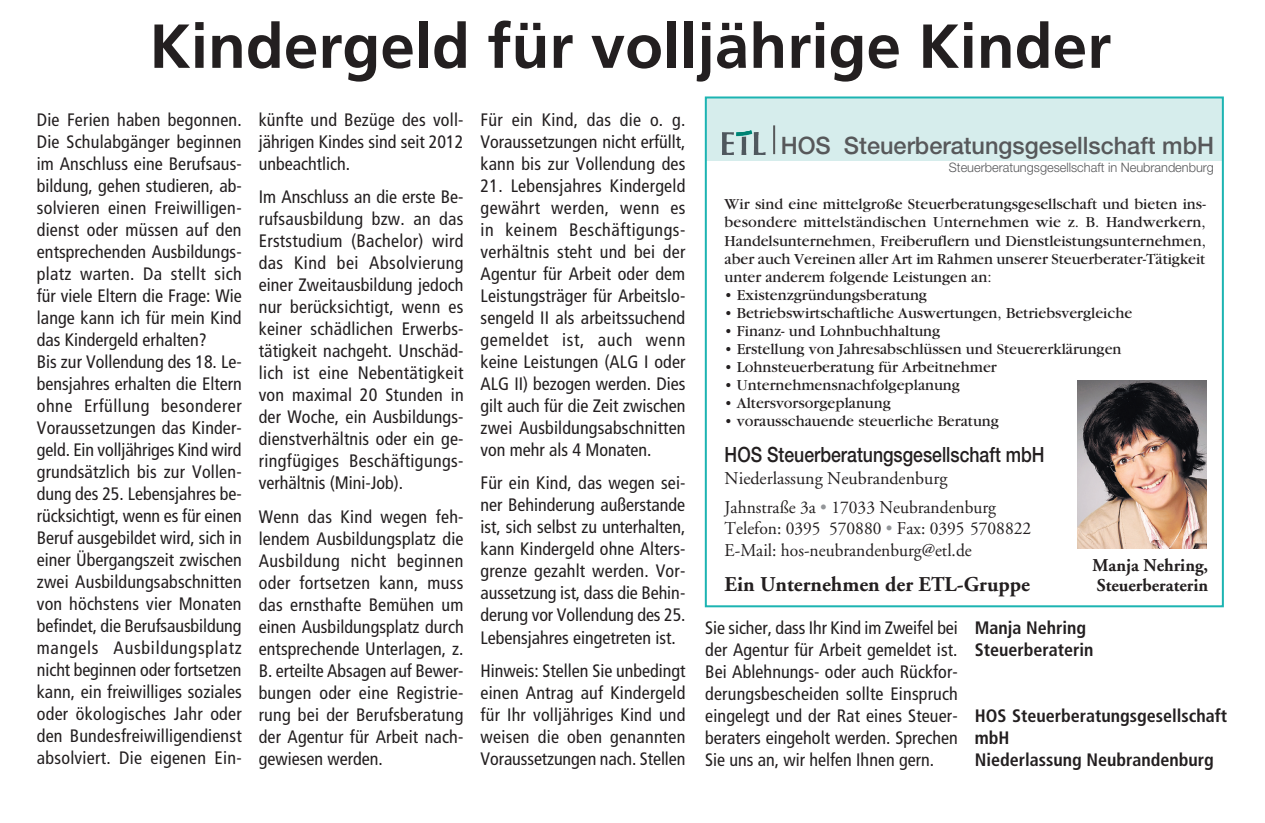
<style>
.page{position:relative;width:1265px;height:823px;background:#fff}
.page>*{position:absolute;margin:0;border:0;box-sizing:border-box;transform-origin:0 0}
.t1{font:700 62px "Frutiger LT";color:#231f20}
.t2{font:500 24px "Helvetica Neue LT";color:#57585a}
.t3{font:500 21px "Helvetica Neue LT";color:#231f20;scale:.84 1}
.t4{font:700 21px "Adobe Garamond LT";color:#231f20}
.t5{font:condensed 18px/22px "Frutiger LT";letter-spacing:.005em;color:#231f20;text-align:justify}
.t6{font:18px/28.8px "Adobe Garamond LT";color:#231f20}
.t7{font:700 condensed 18px/22px "Frutiger LT";color:#231f20}
.t8{font:700 18px/20px "Adobe Garamond LT";color:#231f20}
.t9{font:16px/18px "Garamond LT";color:#231f20;text-align:justify}
.t10{font:300 13px "Helvetica Neue LT";color:#57585a}
.s1{color:#939598}
</style>
<div class="page">
<div style="left:706px;top:98px;width:516px;height:63px;background:#d6edec"></div>
<hr style="left:773px;top:125px;width:2px;height:29px;background:#57585a">
<img style="left:722px;top:130px;width:44px;height:25px">
<div style="left:704px;top:96px;width:519px;height:511px;border:2px solid #1cb4b2"></div>
<img style="left:1077px;top:381px;width:129px;height:167px">
<h1 class="t1" style="left:149px;top:10px;width:963px">Kindergeld für volljährige Kinder</h1>
<p class="t5" style="left:37px;top:108px;width:206px;text-align:left">Die Ferien haben begonnen.<br>Die Schulabgänger beginnen im Anschluss eine Berufsaus&shy;bildung, gehen studieren, ab&shy;solvieren einen Freiwilligen&shy;dienst oder müssen auf den entsprechenden Ausbildungs&shy;platz warten. Da stellt sich für viele Eltern die Frage: Wie lange kann ich für mein Kind das Kindergeld erhalten?<br>Bis zur Vollendung des 18. Le&shy;bensjahres erhalten die Eltern ohne Erfüllung besonderer<br>Voraussetzungen das Kinder&shy;geld. Ein volljähriges Kind wird grundsätzlich bis zur Vollen&shy;dung des 25. Lebensjahres be&shy;rücksichtigt, wenn es für einen<br>Beruf ausgebildet wird, sich in einer Übergangszeit zwischen zwei Ausbildungsabschnitten von höchstens vier Monaten befindet, die Berufsausbildung mangels Ausbildungsplatz nicht beginnen oder fortsetzen kann, ein freiwilliges soziales oder ökologisches Jahr oder den Bundesfreiwilligendienst absolviert. Die eigenen Ein-</p>
<p class="t5" style="left:259px;top:108px;width:206px">künfte und Bezüge des voll&shy;jährigen Kindes sind seit 2012 unbeachtlich.</p>
<p class="t5" style="left:259px;top:186px;width:206px">Im Anschluss an die erste Be&shy;rufsausbildung bzw. an das Erststudium (Bachelor) wird das Kind bei Absolvierung einer Zweitausbildung jedoch nur berücksichtigt, wenn es keiner schädlichen Erwerbs&shy;tätigkeit nachgeht. Unschäd&shy;lich ist eine Nebentätigkeit von maximal 20 Stunden in der Woche, ein Ausbildungs&shy;dienstverhältnis oder ein ge&shy;ringfügiges Beschäftigungs&shy;verhältnis (Mini-Job).</p>
<p class="t5" style="left:259px;top:505px;width:206px">Wenn das Kind wegen feh&shy;lendem Ausbildungsplatz die Ausbildung nicht beginnen oder fortsetzen kann, muss das ernsthafte Bemühen um einen Ausbildungsplatz durch entsprechende Unterlagen, z.<br>B. erteilte Absagen auf Bewer&shy;bungen oder eine Registrie&shy;rung bei der Berufsberatung der Agentur für Arbeit nach&shy;gewiesen werden.</p>
<p class="t5" style="left:480px;top:108px;width:206px">Für ein Kind, das die o. g.<br>Voraussetzungen nicht erfüllt, kann bis zur Vollendung des</p>
<p class="t5" style="left:480px;top:174px;width:206px">21. Lebensjahres Kindergeld gewährt werden, wenn es in keinem Beschäftigungs&shy;verhältnis steht und bei der Agentur für Arbeit oder dem Leistungsträger für Arbeitslo&shy;sengeld II als arbeitssuchend gemeldet ist, auch wenn keine Leistungen (ALG I oder ALG II) bezogen werden. Dies gilt auch für die Zeit zwischen zwei Ausbildungsabschnitten von mehr als 4 Monaten.</p>
<p class="t5" style="left:480px;top:472px;width:206px">Für ein Kind, das wegen sei&shy;ner Behinderung außerstande ist, sich selbst zu unterhalten, kann Kindergeld ohne Alters&shy;grenze gezahlt werden. Vor&shy;aussetzung ist, dass die Behin&shy;derung vor Vollendung des 25.<br>Lebensjahres eingetreten ist.</p>
<p class="t5" style="left:480px;top:659px;width:206px">Hinweis: Stellen Sie unbedingt einen Antrag auf Kindergeld für Ihr volljähriges Kind und weisen die oben genannten Voraussetzungen nach. Stellen</p>
<h2 class="t2" style="left:780px;top:131px;width:435px">HOS Steuerberatungsgesellschaft mbH</h2>
<p class="t10" style="left:948px;top:159px;width:267px">Steuerberatungsgesellschaft in Neubrandenburg</p>
<p class="t9" style="left:724px;top:195px;width:483px">Wir sind eine mittelgroße Steuerberatungsgesellschaft und bieten ins&shy;besondere mittelständischen Unternehmen wie z. B. Handwerkern, Handelsunternehmen, Freiberuflern und Dienstleistungsunternehmen, aber auch Vereinen aller Art im Rahmen unserer Steuerberater-Tätigkeit unter anderem folgende Leistungen an:</p>
<p class="t9" style="left:724px;top:285px;width:204px">• Existenzgründungsberatung</p>
<p class="t9" style="left:724px;top:303px;width:409px">• Betriebswirtschaftliche Auswertungen, Betriebsvergleiche</p>
<p class="t9" style="left:724px;top:321px;width:217px">• Finanz- und Lohnbuchhaltung</p>
<p class="t9" style="left:724px;top:339px;width:398px">• Erstellung von Jahresabschlüssen und Steuererklärungen</p>
<p class="t9" style="left:724px;top:357px;width:274px">• Lohnsteuerberatung für Arbeitnehmer</p>
<p class="t9" style="left:724px;top:375px;width:237px">• Unternehmensnachfolgeplanung</p>
<p class="t9" style="left:724px;top:393px;width:168px">• Altersvorsorgeplanung</p>
<p class="t9" style="left:724px;top:411px;width:276px">• vorausschauende steuerliche Beratung</p>
<p class="t3" style="left:724px;top:442px;width:382px">HOS Steuerberatungsgesellschaft mbH</p>
<p class="t6" style="left:724px;top:464px;width:273px">Niederlassung Neubrandenburg<br>Jahnstraße 3a <span class="s1">•</span> 17033 Neubrandenburg</p>
<p class="t6" style="left:724px;top:518px;width:308px;line-height:21.6px">Telefon: 0395 570880 <span class="s1">•</span> Fax: 0395 5708822<br>E-Mail: hos-neubrandenburg@etl.de</p>
<p class="t4" style="left:724px;top:572px;width:307px">Ein Unternehmen der ETL-Gruppe</p>
<p class="t8" style="left:1092px;top:555px;width:117px">Manja Nehring,<br>Steuerberaterin</p>
<p class="t5" style="left:705px;top:616px;width:254px">Sie sicher, dass Ihr Kind im Zweifel bei der Agentur für Arbeit gemeldet ist.<br>Bei Ablehnungs- oder auch Rückfor&shy;derungsbescheiden sollte Einspruch eingelegt und der Rat eines Steuer&shy;beraters eingeholt werden. Sprechen Sie uns an, wir helfen Ihnen gern.</p>
<p class="t7" style="left:974px;top:616px;width:120px">Manja Nehring<br>Steuerberaterin</p>
<p class="t7" style="left:974px;top:704px;width:254px">HOS Steuerberatungsgesellschaft mbH<br>Niederlassung Neubrandenburg</p>
</div>
